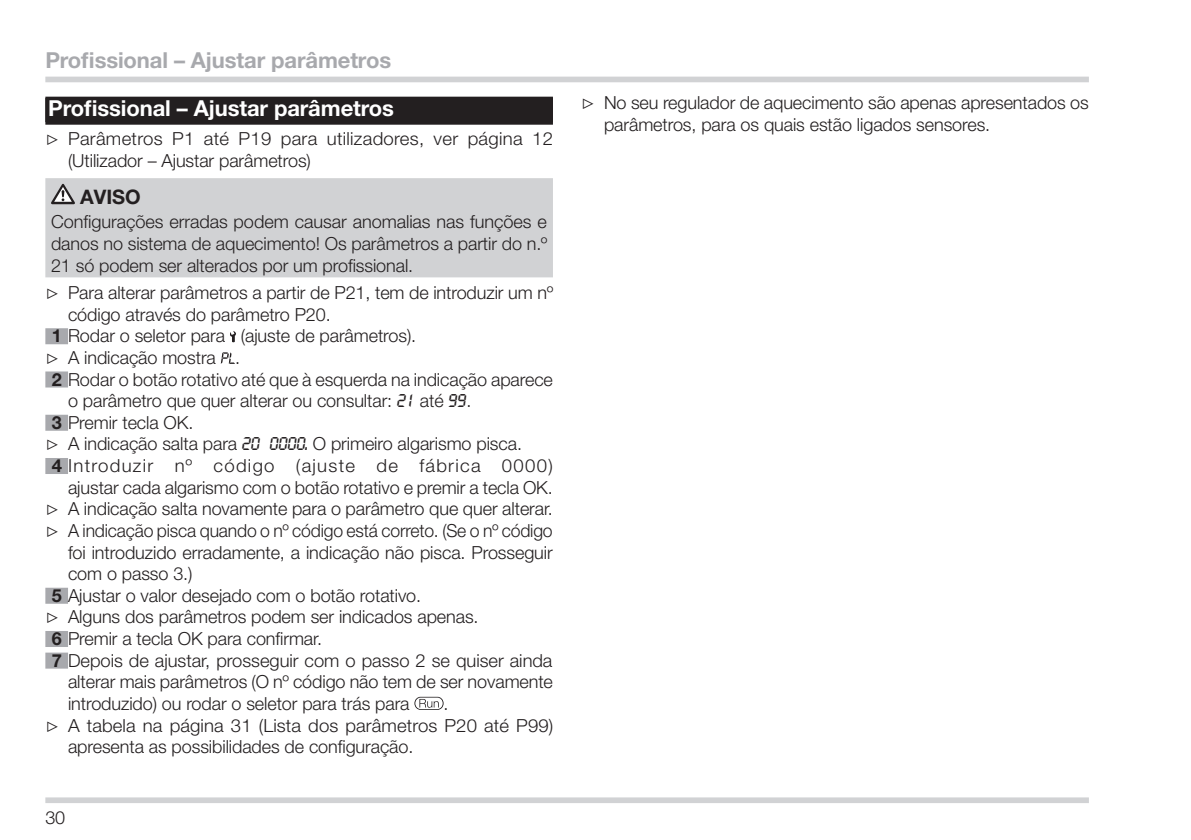
<style>
.page{position:relative;width:1191px;height:840px;background:#fff}
.page>*{position:absolute;margin:0;border:0;box-sizing:border-box;transform-origin:0 0}
.t1{font:700 22px "Helvetica Neue LT Pro";letter-spacing:-.005em;color:#a8a9ad}
.t2{font:700 22px "Helvetica Neue LT Pro";letter-spacing:-.005em;color:#fff}
.t3{font:700 20px "Helvetica Neue LT Pro";letter-spacing:-.005em;color:#231f20}
.t4{font:300 18px/21.6px "Helvetica Neue LT Pro";letter-spacing:-.005em;color:#231f20;text-align:justify}
.t5{font:300 18px/21.6px "Helvetica Neue LT Pro";letter-spacing:.015em;color:#231f20}
.t6{font:300 18px "Helvetica Neue LT Pro";letter-spacing:.07em;color:#231f20}
.s1{font-family:"Lucida Sans Unicode";font-weight:400}
.s2{font-weight:700}
.s3{font-family:"Quartz";font-weight:500;font-style:italic}
</style>
<div class="page">
<div style="left:45px;top:77px;width:1044px;height:5px;background:#d1d2d4"></div>
<div style="left:45px;top:797px;width:1044px;height:5px;background:#d1d2d4"></div>
<div style="left:45px;top:97px;width:508px;height:28px;background:#231f20"></div>
<div style="left:45px;top:328px;width:23px;height:16px;background:#a8a9ad"></div>
<div style="left:45px;top:371px;width:23px;height:16px;background:#a8a9ad"></div>
<div style="left:45px;top:414px;width:23px;height:16px;background:#a8a9ad"></div>
<div style="left:45px;top:457px;width:23px;height:16px;background:#a8a9ad"></div>
<div style="left:45px;top:587px;width:23px;height:16px;background:#a8a9ad"></div>
<div style="left:45px;top:630px;width:23px;height:16px;background:#a8a9ad"></div>
<div style="left:45px;top:652px;width:23px;height:16px;background:#a8a9ad"></div>
<div style="left:45px;top:178px;width:508px;height:99px;background:#d1d2d4"></div>
<svg style="left:51px;top:184px;width:24px;height:20px"></svg>
<svg style="left:230px;top:331px;width:6px;height:11px"></svg>
<svg style="left:221px;top:352px;width:14px;height:11px"></svg>
<svg style="left:414px;top:696px;width:29px;height:13px"></svg>
<svg style="left:415px;top:697px;width:28px;height:11px"></svg>
<svg style="left:419px;top:698px;width:20px;height:9px"></svg>
<p class="t1" style="left:45px;top:47px;width:347px">Profissional – Ajustar parâmetros</p>
<p class="t2" style="left:48px;top:95px;width:347px">Profissional – Ajustar parâmetros</p>
<p class="t5" style="left:68px;top:127px;width:486px;text-indent:-23px"><span class="s1">▷</span> Parâmetros P1 até P19 para utilizadores, ver página 12 (Utilizador – Ajustar parâmetros)</p>
<p class="t3" style="left:80px;top:185px;width:62px">AVISO</p>
<p class="t4" style="left:51px;top:211px;width:498px">Configurações erradas podem causar anomalias nas funções e danos no sistema de aquecimento! Os parâmetros a partir do n.º 21 só podem ser alterados por um profissional.</p>
<p class="t4" style="left:45px;top:281px;width:509px"><span class="s1">▷</span> Para alterar parâmetros a partir de P21, tem de introduzir um nº</p>
<p class="t4" style="left:68px;top:303px;width:261px">código através do parâmetro P20.</p>
<p class="t4" style="left:52px;top:324px;width:362px"><span class="s2">1</span> Rodar o seletor para (ajuste de parâmetros).</p>
<p class="t4" style="left:45px;top:346px;width:193px"><span class="s1">▷</span> A indicação mostra .</p>
<p class="t4" style="left:52px;top:368px;width:503px"><span class="s2">2</span> Rodar o botão rotativo até que à esquerda na indicação aparece</p>
<p class="t4" style="left:68px;top:389px;width:401px">o parâmetro que quer alterar ou consultar: <span class="s3">21</span> até <span class="s3">99</span>.</p>
<p class="t4" style="left:52px;top:411px;width:140px"><span class="s2">3</span> Premir tecla OK.</p>
<p class="t4" style="left:45px;top:432px;width:474px"><span class="s1">▷</span> A indicação salta para <span class="s3">20 0000.</span> O primeiro algarismo pisca.</p>
<p class="t6" style="left:52px;top:454px;width:502px"><span class="s2">4</span> Introduzir nº código (ajuste de fábrica 0000)</p>
<p class="t4" style="left:68px;top:476px;width:483px">ajustar cada algarismo com o botão rotativo e premir a tecla OK.</p>
<p class="t4" style="left:45px;top:497px;width:506px"><span class="s1">▷</span> A indicação salta novamente para o parâmetro que quer alterar.</p>
<p class="t4" style="left:45px;top:519px;width:509px"><span class="s1">▷</span> A indicação pisca quando o nº código está correto. (Se o nº código</p>
<p class="t4" style="left:68px;top:540px;width:486px">foi introduzido erradamente, a indicação não pisca. Prosseguir</p>
<p class="t4" style="left:68px;top:562px;width:126px">com o passo 3.)</p>
<p class="t4" style="left:52px;top:584px;width:367px"><span class="s2">5</span> Ajustar o valor desejado com o botão rotativo.</p>
<p class="t4" style="left:45px;top:605px;width:431px"><span class="s1">▷</span> Alguns dos parâmetros podem ser indicados apenas.</p>
<p class="t4" style="left:52px;top:627px;width:269px"><span class="s2">6</span> Premir a tecla OK para confirmar.</p>
<p class="t4" style="left:52px;top:648px;width:502px"><span class="s2">7</span> Depois de ajustar, prosseguir com o passo 2 se quiser ainda</p>
<p class="t4" style="left:68px;top:670px;width:486px">alterar mais parâmetros (O nº código não tem de ser novamente</p>
<p class="t4" style="left:68px;top:692px;width:343px">introduzido) ou rodar o seletor para trás para</p>
<p class="t4" style="left:443px;top:692px;width:3px">.</p>
<p class="t4" style="left:45px;top:713px;width:509px"><span class="s1">▷</span> A tabela na página 31 (Lista dos parâmetros P20 até P99)</p>
<p class="t4" style="left:68px;top:735px;width:343px">apresenta as possibilidades de configuração.</p>
<p class="t4" style="left:45px;top:806px;width:21px">30</p>
<p class="t4" style="left:604px;top:92px;width:486px;text-indent:-23px"><span class="s1">▷</span> No seu regulador de aquecimento são apenas apresentados os parâmetros, para os quais estão ligados sensores.</p>
</div>
